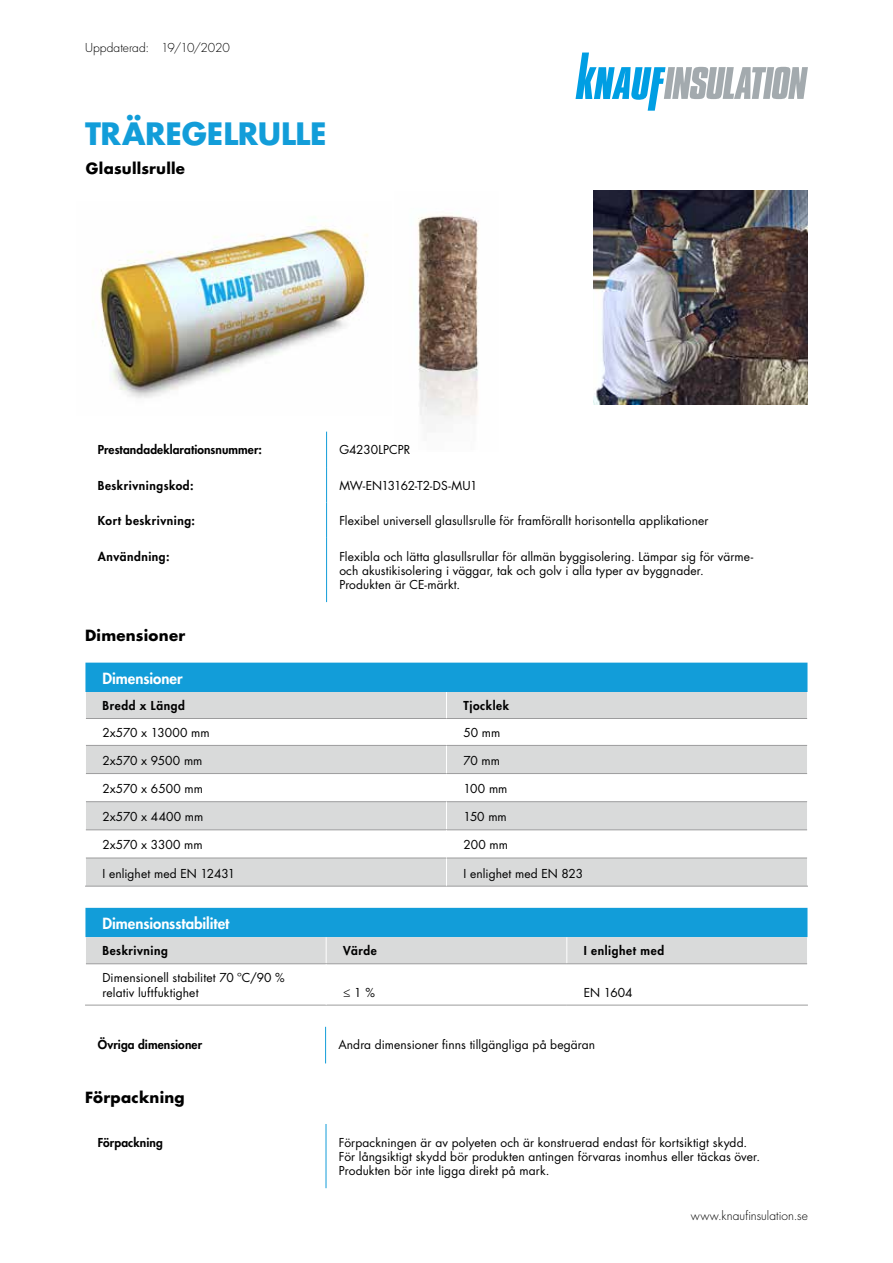
<style>
.page{position:relative;width:893px;height:1263px;background:#fff}
.page>*{position:absolute;margin:0;border:0;box-sizing:border-box;transform-origin:0 0}
.t1{font:700 30px "Futura Std";letter-spacing:-.01em;color:#129dd9}
.t2{font:700 15px "Futura Std";letter-spacing:.015em;color:#000}
.t3{font:800 15px "Futura Std";letter-spacing:-.005em;color:#fff}
.t4{font:12px/14.4px "Futura Std";letter-spacing:.005em;color:#000}
.t5{font:800 12px "Futura Std";letter-spacing:.04em;color:#000}
.t6{font:800 12px "Futura Std";letter-spacing:.01em;color:#000}
.t7{font:300 12px "Futura Std";letter-spacing:.005em;color:#000}
.t8{font:12px "Futura Std";letter-spacing:-.035em;color:#000}
</style>
<div class="page">
<img style="left:92px;top:223px;width:276px;height:175px">
<img style="left:418px;top:215px;width:61px;height:209px">
<img style="left:594px;top:190px;width:214px;height:215px">
<hr style="left:326px;top:432px;width:1px;height:35px;background:#129dd9">
<hr style="left:326px;top:467px;width:1px;height:35px;background:#129dd9">
<hr style="left:326px;top:502px;width:1px;height:36px;background:#129dd9">
<hr style="left:326px;top:538px;width:1px;height:64px;background:#129dd9">
<hr style="left:85px;top:886px;width:361px;height:1px;background:#9c9c9d">
<hr style="left:446px;top:886px;width:362px;height:1px;background:#9c9c9d">
<svg style="left:85px;top:663px;width:723px;height:223px"></svg>
<svg style="left:85px;top:908px;width:723px;height:56px;background:#70b9d9"></svg>
<hr style="left:85px;top:1005px;width:241px;height:1px;background:#9c9c9d">
<hr style="left:326px;top:1005px;width:241px;height:1px;background:#9c9c9d">
<hr style="left:567px;top:1005px;width:241px;height:1px;background:#9c9c9d">
<hr style="left:326px;top:963px;width:241px;height:1px;background:#9c9c9d">
<hr style="left:567px;top:963px;width:240px;height:1px;background:#9c9c9d">
<hr style="left:325px;top:1027px;width:1px;height:36px;background:#129dd9">
<hr style="left:326px;top:1124px;width:1px;height:64px;background:#129dd9">
<svg style="left:576px;top:53px;width:232px;height:58px"></svg>
<p class="t7" style="left:85px;top:41px;width:146px">Uppdaterad: 19/10/2020</p>
<h1 class="t1" style="left:85px;top:113px;width:243px">TRÄREGELRULLE</h1>
<p class="t2" style="left:86px;top:158px;width:101px">Glasullsrulle</p>
<p class="t6" style="left:98px;top:442px;width:166px">Prestandadeklarationsnummer:</p>
<p class="t4" style="left:339px;top:443px;width:73px">G4230LPCPR</p>
<p class="t5" style="left:98px;top:478px;width:97px">Beskrivningskod:</p>
<p class="t8" style="left:339px;top:478px;width:140px">MW-EN13162-T2-DS-MU1</p>
<p class="t5" style="left:98px;top:513px;width:99px">Kort beskrivning:</p>
<p class="t4" style="left:339px;top:514px;width:371px">Flexibel universell glasullsrulle för framförallt horisontella applikationer</p>
<p class="t5" style="left:98px;top:548px;width:73px">Användning:</p>
<p class="t4" style="left:339px;top:549px;width:415px">Flexibla och lätta glasullsrullar för allmän byggisolering. Lämpar sig för värme&shy;och akustikisolering i väggar, tak och golv i alla typer av byggnader.<br>Produkten är CE-märkt.</p>
<p class="t2" style="left:85px;top:626px;width:102px">Dimensioner</p>
<p class="t3" style="left:102px;top:668px;width:82px">Dimensioner</p>
<p class="t5" style="left:102px;top:698px;width:84px">Bredd x Längd</p>
<p class="t5" style="left:463px;top:698px;width:47px">Tjocklek</p>
<p class="t4" style="left:102px;top:725px;width:109px">2x570 x 13000 mm</p>
<p class="t4" style="left:463px;top:725px;width:38px">50 mm</p>
<p class="t4" style="left:102px;top:753px;width:102px">2x570 x 9500 mm</p>
<p class="t4" style="left:463px;top:753px;width:38px">70 mm</p>
<p class="t4" style="left:102px;top:782px;width:102px">2x570 x 6500 mm</p>
<p class="t4" style="left:463px;top:782px;width:45px">100 mm</p>
<p class="t4" style="left:102px;top:810px;width:102px">2x570 x 4400 mm</p>
<p class="t4" style="left:463px;top:810px;width:45px">150 mm</p>
<p class="t4" style="left:102px;top:838px;width:102px">2x570 x 3300 mm</p>
<p class="t4" style="left:463px;top:838px;width:46px">200 mm</p>
<p class="t4" style="left:102px;top:866px;width:134px">I enlighet med EN 12431</p>
<p class="t4" style="left:463px;top:866px;width:121px">I enlighet med EN 823</p>
<p class="t3" style="left:102px;top:914px;width:128px">Dimensionsstabilitet</p>
<p class="t5" style="left:102px;top:943px;width:67px">Beskrivning</p>
<p class="t5" style="left:343px;top:943px;width:35px">Värde</p>
<p class="t5" style="left:584px;top:943px;width:82px">I enlighet med</p>
<p class="t4" style="left:102px;top:971px;width:184px">Dimensionell stabilitet 70 ºC/90 % relativ luftfuktighet</p>
<p class="t4" style="left:343px;top:985px;width:33px">≤ 1 %</p>
<p class="t4" style="left:584px;top:985px;width:50px">EN 1604</p>
<p class="t6" style="left:98px;top:1037px;width:106px">Övriga dimensioner</p>
<p class="t4" style="left:338px;top:1038px;width:258px">Andra dimensioner finns tillgängliga på begäran</p>
<p class="t2" style="left:85px;top:1087px;width:101px">Förpackning</p>
<p class="t6" style="left:98px;top:1134px;width:66px">Förpackning</p>
<p class="t4" style="left:339px;top:1135px;width:423px">Förpackningen är av polyeten och är konstruerad endast för kortsiktigt skydd.<br>För långsiktigt skydd bör produkten antingen förvaras inomhus eller täckas över.<br>Produkten bör inte ligga direkt på mark.</p>
<p class="t7" style="left:691px;top:1209px;width:119px">www.knaufinsulation.se</p>
</div>
